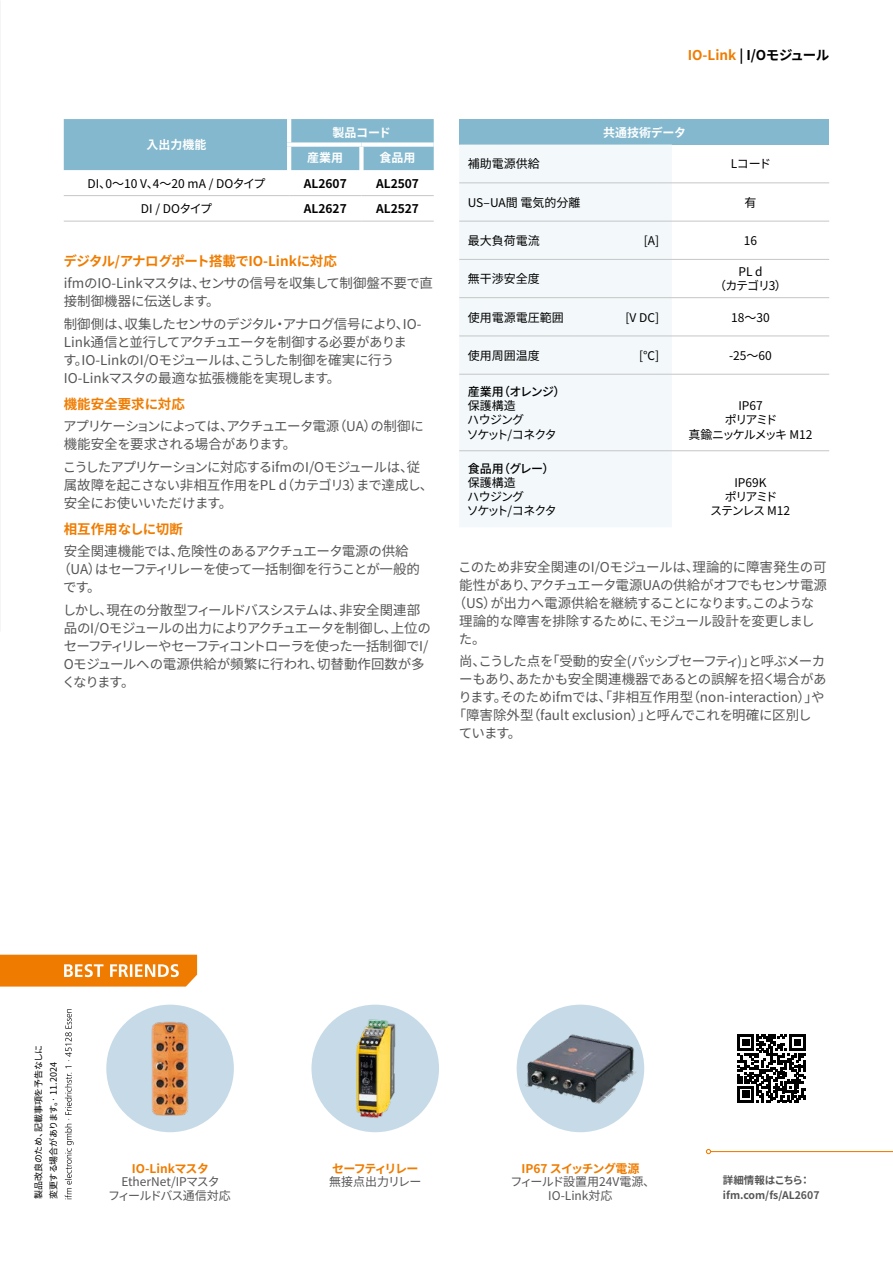
<style>
.page{position:relative;width:893px;height:1263px;background:#fff}
.page>*{position:absolute;margin:0;border:0;box-sizing:border-box;transform-origin:0 0}
.Fließtext{font:13.5px/18px "Source Han Sans";letter-spacing:-.035em;color:#565656}
.Fließtext-2{font:13.5px/18px "Source Han Sans";letter-spacing:-.06em;color:#565656}
.Fließtext-3{font:13.5px/18px "Source Han Sans";letter-spacing:-.015em;color:#565656}
.Fließtext-4{font:13.5px "Source Han Sans";color:#565656}
.Fließtext-5{font:13.5px "Source Han Sans";letter-spacing:-.075em;color:#565656}
.Fließtext-6{font:13.5px "Source Han Sans";letter-spacing:-.065em;color:#565656}
.Fließtext_Headline{font:700 13.5px "Source Han Sans";letter-spacing:-.035em;color:#ef7c00}
.Fließtext_Headline-2{font:700 13.5px "Source Han Sans";color:#ef7c00}
.Box_Produktgruppe{font:700 13.5px "Source Han Sans";letter-spacing:-.015em;color:#000}
.Tabellentext_TAB{font:12px "Source Han Sans";color:#000}
.Tabellentext_zentriert{font:12px/14.2px "Source Han Sans";letter-spacing:-.045em;color:#000;text-align:center}
.Best_Friends_Fließtext{font:12px "Source Han Sans";color:#565656}
.BESTELLNUMMER{font:700 12px "Source Han Sans";color:#000}
.Tabellenkopf{font:700 12px "Source Han Sans";color:#fff}
.Tabellentext_zentriert-2{font:12px "Source Han Sans";color:#000}
.Tabellentext_TAB-2{font:12px "Source Han Sans";letter-spacing:-.125em;color:#000}
.Tabellentext_TAB-3{font:500 12px "Source Han Sans";letter-spacing:-.055em;color:#000}
.Best_Friends_Headline_orange{font:700 12px "Source Han Sans";letter-spacing:-.05em;color:#ef7c00}
.Tabellentext_zentriert-3{font:12px "Source Han Sans";letter-spacing:-.085em;color:#000}
.Best_Friends_Fließtext-2{font:12px "Source Han Sans";letter-spacing:-.065em;color:#565656}
.Best_Friends_Headline_orange-2{font:700 12px "Source Han Sans";color:#ef7c00}
.Best_Friends_Headline_orange-3{font:700 12px "Source Han Sans";letter-spacing:-.12em;color:#ef7c00}
.Tabellentext_zentriert-4{font:12px "Source Han Sans";letter-spacing:-.1em;color:#000}
.QR_Code_linksbündig{font:700 10.5px "Source Han Sans";color:#565656}
.Datum{font:9px "Source Han Sans";letter-spacing:-.005em;color:#000}
.s1{color:#ef7c00}
</style>
<div class="page">
<svg style="left:0;top:955px;width:197px;height:31px;background:#f08b1e"></svg>
<img style="left:311px;top:1005px;width:128px;height:127px;border-radius:64px">
<img style="left:106px;top:1005px;width:128px;height:127px;border-radius:64px">
<div style="left:517px;top:1005px;width:127px;height:127px;background:#c6dbe7;border-radius:50%"></div>
<img style="left:522px;top:1010px;width:117px;height:117px">
<hr style="left:711px;top:1151px;width:182px;height:1px;background:#ef7c00">
<svg style="left:706px;top:1149px;width:5px;height:5px"></svg>
<svg style="left:738px;top:1034px;width:68px;height:68px"></svg>
<svg style="left:65px;top:1009px;width:9px;height:190px"></svg>
<div style="left:64px;top:119px;width:370px;height:51px;background:#83b8ce"></div>
<hr style="left:287px;top:119px;width:4px;height:23px;background:#fff">
<hr style="left:287px;top:147px;width:4px;height:23px;background:#fff">
<div style="left:359px;top:147px;width:5px;height:23px;background:#fff"></div>
<hr style="left:64px;top:195px;width:225px;height:1px;background:#c5c6c6">
<hr style="left:289px;top:195px;width:72px;height:1px;background:#c5c6c6">
<hr style="left:361px;top:195px;width:73px;height:1px;background:#c5c6c6">
<hr style="left:64px;top:221px;width:225px;height:1px;background:#c5c6c6">
<hr style="left:289px;top:221px;width:72px;height:1px;background:#c5c6c6">
<hr style="left:361px;top:221px;width:73px;height:1px;background:#c5c6c6">
<div style="left:287px;top:142px;width:74px;height:5px;background:#fff"></div>
<div style="left:361px;top:142px;width:73px;height:5px;background:#fff"></div>
<div style="left:459px;top:119px;width:370px;height:26px;background:#83b8ce"></div>
<div style="left:459px;top:145px;width:213px;height:382px;background:#f3f8fa"></div>
<hr style="left:459px;top:221px;width:213px;height:1px;background:#c5c6c6">
<hr style="left:672px;top:221px;width:157px;height:1px;background:#c5c6c6">
<hr style="left:459px;top:259px;width:213px;height:1px;background:#c5c6c6">
<hr style="left:672px;top:259px;width:157px;height:1px;background:#c5c6c6">
<hr style="left:459px;top:297px;width:213px;height:1px;background:#c5c6c6">
<hr style="left:672px;top:297px;width:157px;height:1px;background:#c5c6c6">
<hr style="left:459px;top:336px;width:213px;height:1px;background:#c5c6c6">
<hr style="left:672px;top:336px;width:157px;height:1px;background:#c5c6c6">
<hr style="left:459px;top:374px;width:213px;height:1px;background:#c5c6c6">
<hr style="left:672px;top:374px;width:157px;height:1px;background:#c5c6c6">
<hr style="left:459px;top:450px;width:213px;height:1px;background:#c5c6c6">
<hr style="left:672px;top:450px;width:157px;height:1px;background:#c5c6c6">
<hr style="left:459px;top:183px;width:213px;height:1px;background:#c5c6c6">
<hr style="left:672px;top:183px;width:157px;height:1px;background:#c5c6c6">
<p class="Tabellenkopf" style="left:146px;top:138px;width:61px">入出力機能</p>
<p class="Tabellenkopf" style="left:332px;top:125px;width:60px">製品コード</p>
<p class="Tabellenkopf" style="left:307px;top:151px;width:37px">産業用</p>
<p class="Tabellenkopf" style="left:380px;top:151px;width:37px">食品用</p>
<p class="Tabellentext_zentriert-2" style="left:88px;top:176px;width:179px">DI、0～10 V、4～20 mA / DOタイプ</p>
<p class="BESTELLNUMMER" style="left:304px;top:176px;width:44px">AL2607</p>
<p class="BESTELLNUMMER" style="left:376px;top:176px;width:44px">AL2507</p>
<p class="Tabellentext_zentriert" style="left:141px;top:202px;width:73px">DI / DOタイプ</p>
<p class="BESTELLNUMMER" style="left:304px;top:202px;width:44px">AL2627</p>
<p class="BESTELLNUMMER" style="left:376px;top:202px;width:44px">AL2527</p>
<p class="Fließtext_Headline" style="left:63px;top:254px;width:275px">デジタル/アナログポート搭載でIO-Linkに対応</p>
<p class="Fließtext-3" style="left:64px;top:275px;width:371px">ifmのIO-Linkマスタは、センサの信号を収集して制御盤不要で直接制御機器に伝送します。</p>
<p class="Fließtext" style="left:63px;top:315px;width:360px">制御側は、収集したセンサのデジタル・アナログ信号により、IO-Link通信と並行してアクチュエータを制御する必要があります。IO-LinkのI/Oモジュールは、こうした制御を確実に行うIO-Linkマスタの最適な拡張機能を実現します。</p>
<p class="Fließtext_Headline-2" style="left:64px;top:397px;width:123px">機能安全要求に対応</p>
<p class="Fließtext-2" style="left:63px;top:418px;width:362px">アプリケーションによっては、アクチュエータ電源（UA）の制御に機能安全を要求される場合があります。</p>
<p class="Fließtext" style="left:63px;top:458px;width:372px">こうしたアプリケーションに対応するifmのI/Oモジュールは、従属故障を起こさない非相互作用をPL d（カテゴリ3）まで達成し、安全にお使いいただけます。</p>
<p class="Fließtext_Headline-2" style="left:64px;top:522px;width:121px">相互作用なしに切断</p>
<p class="Fließtext" style="left:64px;top:543px;width:347px">安全関連機能では、危険性のあるアクチュエータ電源の供給</p>
<p class="Fließtext-6" style="left:58px;top:562px;width:364px">（UA）はセーフティリレーを使って一括制御を行うことが一般的</p>
<p class="Fließtext" style="left:63px;top:579px;width:39px">です。</p>
<p class="Fließtext" style="left:62px;top:601px;width:370px">しかし、現在の分散型フィールドバスシステムは、非安全関連部品のI/Oモジュールの出力によりアクチュエータを制御し、上位のセーフティリレーやセーフティコントローラを使った一括制御でI/<br>Oモジュールへの電源供給が頻繁に行われ、切替動作回数が多くなります。</p>
<p class="Box_Produktgruppe" style="left:688px;top:47px;width:143px"><span class="s1">IO-Link</span> | I/Oモジュール</p>
<p class="Tabellenkopf" style="left:603px;top:125px;width:84px">共通技術データ</p>
<p class="Tabellentext_TAB" style="left:468px;top:157px;width:73px">補助電源供給</p>
<p class="Tabellentext_zentriert" style="left:731px;top:157px;width:42px">Lコード</p>
<p class="Tabellentext_TAB" style="left:468px;top:196px;width:114px">US–UA間 電気的分離</p>
<p class="Tabellentext_zentriert" style="left:744px;top:195px;width:13px">有</p>
<p class="Tabellentext_TAB" style="left:468px;top:234px;width:73px">最大負荷電流</p>
<p class="Tabellentext_TAB" style="left:644px;top:234px;width:17px">[A]</p>
<p class="Tabellentext_zentriert" style="left:744px;top:234px;width:15px">16</p>
<p class="Tabellentext_TAB" style="left:468px;top:272px;width:73px">無干渉安全度</p>
<p class="Tabellentext_zentriert" style="left:714px;top:265px;width:74px">PL d<br>（カテゴリ3）</p>
<p class="Tabellentext_TAB" style="left:468px;top:310px;width:97px">使用電源電圧範囲</p>
<p class="Tabellentext_TAB" style="left:625px;top:310px;width:35px">[V DC]</p>
<p class="Tabellentext_zentriert" style="left:731px;top:310px;width:40px">18～30</p>
<p class="Tabellentext_TAB" style="left:468px;top:349px;width:73px">使用周囲温度</p>
<p class="Tabellentext_TAB" style="left:639px;top:349px;width:22px">[℃]</p>
<p class="Tabellentext_zentriert" style="left:729px;top:349px;width:44px">-25～60</p>
<p class="Tabellentext_TAB-3" style="left:468px;top:385px;width:99px">産業用（オレンジ）</p>
<p class="Tabellentext_TAB" style="left:468px;top:399px;width:49px">保護構造</p>
<p class="Tabellentext_TAB" style="left:467px;top:413px;width:59px">ハウジング</p>
<p class="Tabellentext_TAB-2" style="left:467px;top:427px;width:91px">ソケット/コネクタ</p>
<p class="Tabellentext_zentriert" style="left:738px;top:399px;width:26px">IP67</p>
<p class="Tabellentext_zentriert" style="left:725px;top:413px;width:54px">ポリアミド</p>
<p class="Tabellentext_zentriert-3" style="left:689px;top:427px;width:125px">真鍮ニッケルメッキ M12</p>
<p class="Tabellentext_TAB-3" style="left:468px;top:461px;width:88px">食品用（グレー）</p>
<p class="Tabellentext_TAB" style="left:468px;top:476px;width:49px">保護構造</p>
<p class="Tabellentext_TAB" style="left:467px;top:490px;width:59px">ハウジング</p>
<p class="Tabellentext_TAB-2" style="left:467px;top:504px;width:91px">ソケット/コネクタ</p>
<p class="Tabellentext_zentriert" style="left:734px;top:475px;width:34px">IP69K</p>
<p class="Tabellentext_zentriert" style="left:725px;top:490px;width:54px">ポリアミド</p>
<p class="Tabellentext_zentriert-4" style="left:710px;top:504px;width:82px">ステンレス M12</p>
<p class="Fließtext-3" style="left:458px;top:558px;width:370px">このため非安全関連のI/Oモジュールは、理論的に障害発生の可</p>
<p class="Fließtext" style="left:459px;top:576px;width:369px">能性があり、アクチュエータ電源UAの供給がオフでもセンサ電源</p>
<p class="Fließtext-2" style="left:453px;top:594px;width:363px">（US）が出力へ電源供給を継続することになります。このような</p>
<p class="Fließtext" style="left:459px;top:612px;width:357px">理論的な障害を排除するために、モジュール設計を変更しまし</p>
<p class="Fließtext" style="left:459px;top:630px;width:28px">た。</p>
<p class="Fließtext-5" style="left:459px;top:654px;width:368px">尚、こうした点を「受動的安全(パッシブセーフティ)」と呼ぶメーカ</p>
<p class="Fließtext" style="left:459px;top:671px;width:369px">ーもあり、あたかも安全関連機器であるとの誤解を招く場合があ</p>
<p class="Fließtext-4" style="left:458px;top:690px;width:368px">ります。そのためifmでは、「非相互作用型（non-interaction）」や</p>
<p class="Fließtext-4" style="left:453px;top:708px;width:360px">「障害除外型（fault exclusion）」と呼んでこれを明確に区別し</p>
<p class="Fließtext" style="left:459px;top:725px;width:64px">ています。</p>
<p class="Datum" style="left:33px;top:1199px;width:156px;rotate:-90deg">製品改良のため、記載事項を予告なしに</p>
<p class="Datum" style="left:48px;top:1199px;width:138px;rotate:-90deg">変更する場合があります。· 11.2024</p>
<p class="Best_Friends_Headline_orange-2" style="left:132px;top:1161px;width:79px">IO-Linkマスタ</p>
<p class="Best_Friends_Fließtext" style="left:121px;top:1175px;width:100px">EtherNet/IPマスタ</p>
<p class="Best_Friends_Fließtext-2" style="left:108px;top:1188px;width:124px">フィールドバス通信対応</p>
<p class="Best_Friends_Headline_orange-3" style="left:332px;top:1161px;width:88px">セーフティリレー</p>
<p class="Best_Friends_Fließtext" style="left:329px;top:1175px;width:94px">無接点出力リレー</p>
<p class="Best_Friends_Headline_orange" style="left:521px;top:1161px;width:119px">IP67 スイッチング電源</p>
<p class="Best_Friends_Fließtext" style="left:511px;top:1175px;width:146px">フィールド設置用24V電源、</p>
<p class="Best_Friends_Fließtext" style="left:548px;top:1188px;width:66px">IO-Link対応</p>
<p class="QR_Code_linksbündig" style="left:723px;top:1174px;width:89px">詳細情報はこちら：</p>
<p class="QR_Code_linksbündig" style="left:723px;top:1189px;width:98px">ifm.com/fs/AL2607</p>
</div>
